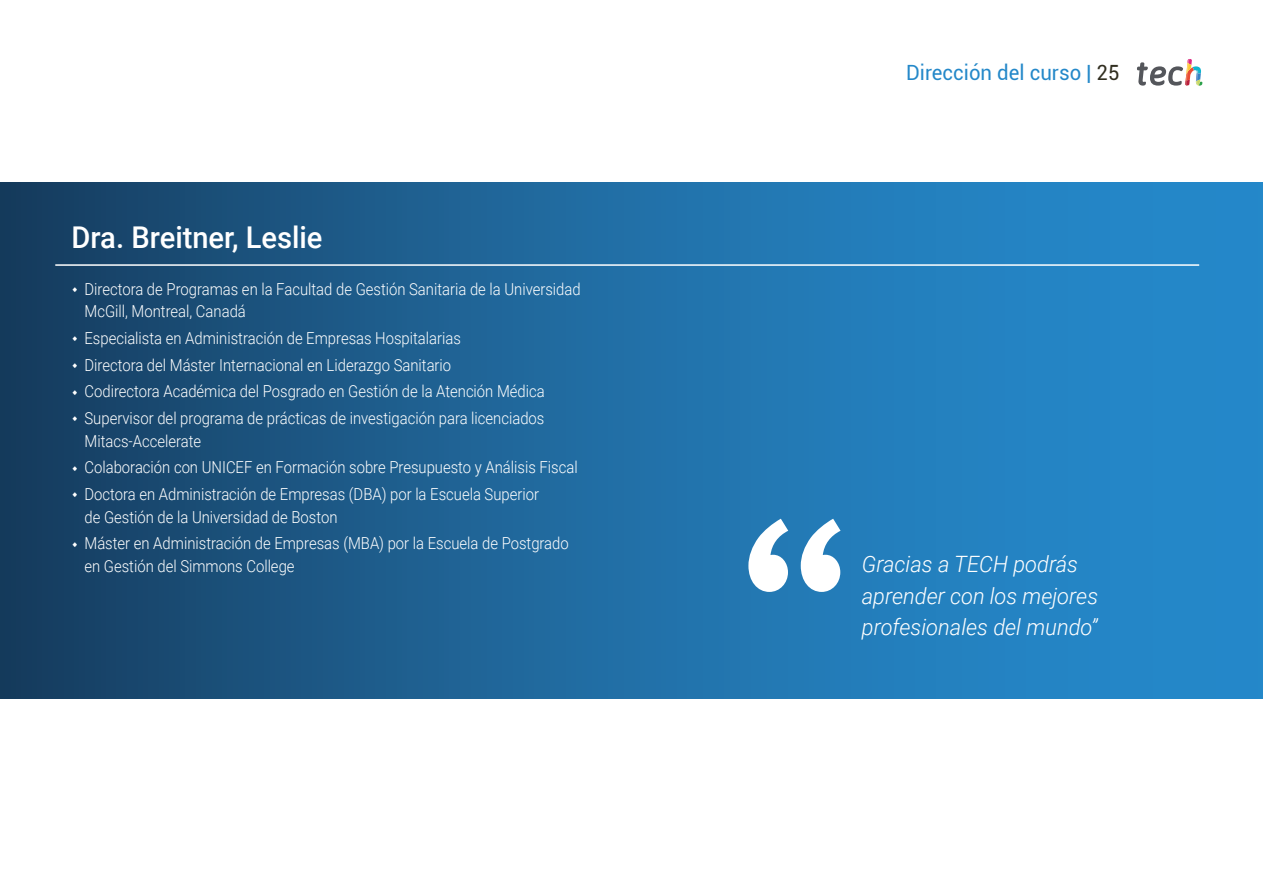
<style>
.page{position:relative;width:1263px;height:893px;background:#fff}
.page>*{position:absolute;margin:0;border:0;box-sizing:border-box;transform-origin:0 0}
.t1{font:500 30px "Roboto";color:#fff}
.t2{font:italic 300 22.5px/31.5px "Roboto";color:#fff}
.t3{font:21px "Roboto";color:#2488c9}
.t4{font:300 16.5px/26.7px "Roboto";color:#fff;scale:.9 1}
.s1{color:#312e20}
</style>
<div class="page">
<div style="left:0;top:182px;width:1263px;height:516px;background:linear-gradient(to right,#184267,#2793d9)"></div>
<svg style="left:1137px;top:59px;width:65px;height:27px"></svg>
<svg style="left:748px;top:519px;width:92px;height:73px"></svg>
<hr style="left:55px;top:264px;width:1144px;height:2px;background:#fff">
<svg style="left:73px;top:287px;width:4px;height:5px"></svg>
<svg style="left:73px;top:336px;width:4px;height:5px"></svg>
<svg style="left:73px;top:363px;width:4px;height:5px"></svg>
<svg style="left:73px;top:390px;width:4px;height:5px"></svg>
<svg style="left:73px;top:416px;width:4px;height:5px"></svg>
<svg style="left:73px;top:466px;width:4px;height:5px"></svg>
<svg style="left:73px;top:492px;width:4px;height:5px"></svg>
<svg style="left:73px;top:542px;width:4px;height:5px"></svg>
<h1 class="t1" style="left:71px;top:216px;width:253px">Dra. Breitner, Leslie</h1>
<p class="t3" style="left:906px;top:57px;width:215px">Dirección del curso | <span class="s1">25</span></p>
<p class="t4" style="left:85px;top:277px;width:553px;line-height:22.5px">Directora de Programas en la Facultad de Gestión Sanitaria de la Universidad<br>McGill, Montreal, Canadá</p>
<p class="t4" style="left:85px;top:324px;width:513px">Especialista en Administración de Empresas Hospitalarias<br>Directora del Máster Internacional en Liderazgo Sanitario<br>Codirectora Académica del Posgrado en Gestión de la Atención Médica Supervisor del programa de prácticas de investigación para licenciados</p>
<p class="t4" style="left:85px;top:427px;width:549px">Mitacs-Accelerate<br>Colaboración con UNICEF en Formación sobre Presupuesto y Análisis Fiscal<br>Doctora en Administración de Empresas (DBA) por la Escuela Superior</p>
<p class="t4" style="left:85px;top:503px;width:540px">de Gestión de la Universidad de Boston<br>Máster en Administración de Empresas (MBA) por la Escuela de Postgrado</p>
<p class="t4" style="left:85px;top:552px;width:235px">en Gestión del Simmons College</p>
<h2 class="t2" style="left:862px;top:548px;width:238px">Gracias a TECH podrás aprender con los mejores profesionales del mundo”</h2>
</div>
